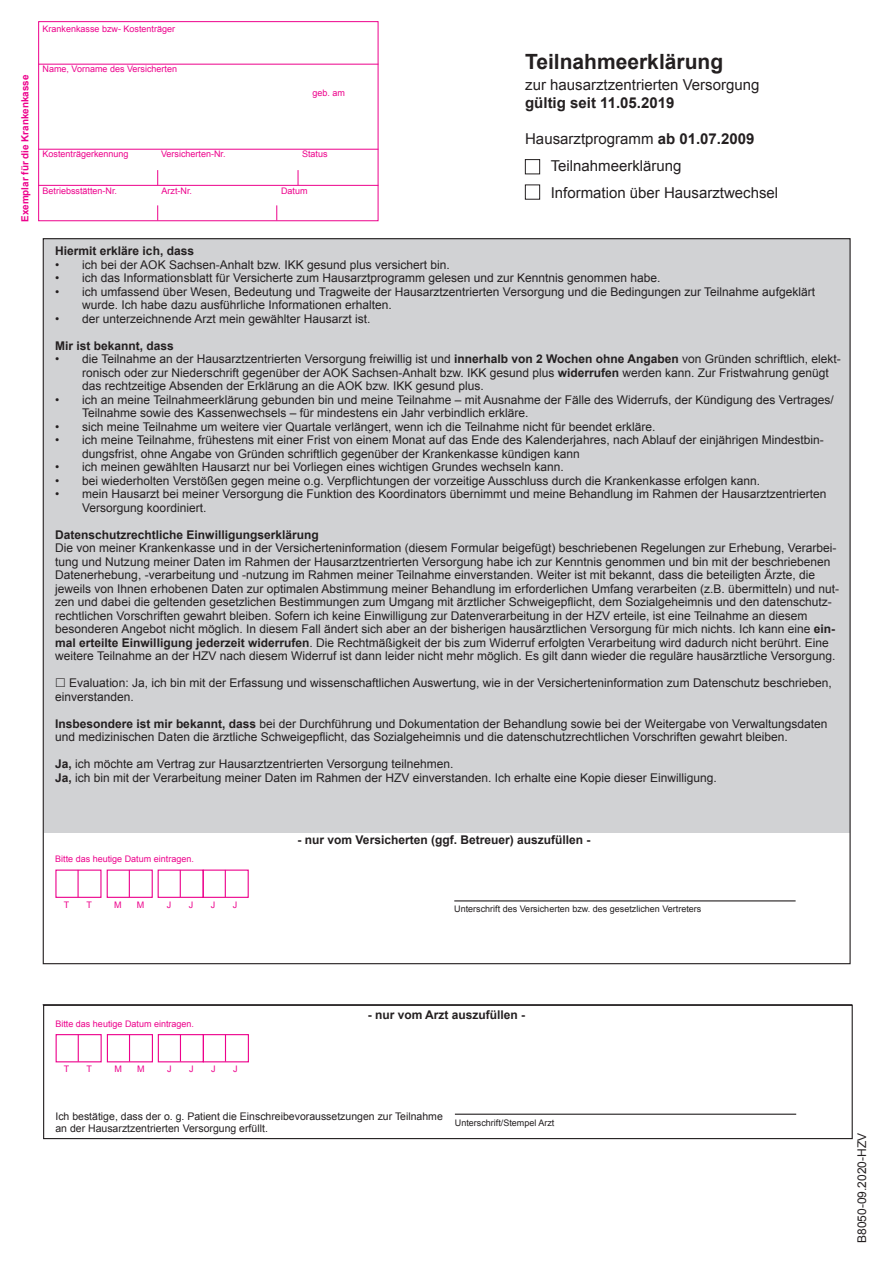
<style>
.page{position:relative;width:893px;height:1263px;background:#fff}
.page>*{position:absolute;margin:0;border:0;box-sizing:border-box;transform-origin:0 0}
.t1{font:700 21px "Arial";color:#231f20}
.t2{font:15px/27px "Arial";color:#231f20}
.t3{font:700 15px "Arial";color:#231f20}
.t4{font:12px/13.5px "Arial";color:#231f20}
.t5{font:700 12px "Arial";color:#231f20}
.t6{font:10.5px/12.6px "Arial";color:#231f20}
.t7{font:700 9.9px "Arial";color:#ed028c}
.t8{font:9px "Arial";color:#ed028c}
.t9{font:9px "Arial";color:#231f20}
.s1{font-weight:700}
</style>
<div class="page">
<div style="left:43px;top:1005px;width:810px;height:134px;border:1px solid #231f20"></div>
<div style="left:44px;top:238px;width:805px;height:594px;background:#d1d2d4"></div>
<div style="left:56px;top:1034px;width:46px;height:28px;border:1px solid #ed028c"></div>
<svg style="left:78px;top:1034px;width:1px;height:27px"></svg>
<div style="left:107px;top:1034px;width:46px;height:28px;border:1px solid #ed028c"></div>
<svg style="left:129px;top:1034px;width:1px;height:27px"></svg>
<div style="left:158px;top:1034px;width:46px;height:28px;border:1px solid #ed028c"></div>
<svg style="left:180px;top:1034px;width:1px;height:27px"></svg>
<div style="left:203px;top:1034px;width:46px;height:28px;border:1px solid #ed028c"></div>
<svg style="left:225px;top:1034px;width:1px;height:27px"></svg>
<div style="left:55px;top:869px;width:47px;height:29px;border:1px solid #ed028c"></div>
<svg style="left:78px;top:870px;width:1px;height:27px"></svg>
<div style="left:107px;top:869px;width:46px;height:29px;border:1px solid #ed028c"></div>
<svg style="left:129px;top:870px;width:1px;height:27px"></svg>
<div style="left:158px;top:869px;width:46px;height:29px;border:1px solid #ed028c"></div>
<svg style="left:180px;top:870px;width:1px;height:27px"></svg>
<div style="left:203px;top:869px;width:46px;height:29px;border:1px solid #ed028c"></div>
<svg style="left:225px;top:870px;width:1px;height:27px"></svg>
<hr style="left:454px;top:900px;width:342px;height:1px;background:#231f20">
<hr style="left:455px;top:1113px;width:341px;height:2px;background:#231f20">
<hr style="left:43px;top:1004px;width:809px;height:1px;background:#231f20">
<div style="left:525px;top:159px;width:15px;height:15px;border:1px solid #231f20"></div>
<div style="left:525px;top:185px;width:15px;height:15px;border:1px solid #231f20"></div>
<div style="left:38px;top:21px;width:340px;height:200px;border:1px solid #ed028c"></div>
<svg style="left:157px;top:170px;width:1px;height:15px"></svg>
<svg style="left:157px;top:205px;width:1px;height:15px"></svg>
<svg style="left:276px;top:205px;width:1px;height:15px"></svg>
<svg style="left:298px;top:170px;width:1px;height:15px"></svg>
<hr style="left:38px;top:64px;width:340px;height:1px;background:#ed028c">
<hr style="left:38px;top:149px;width:340px;height:1px;background:#ed028c">
<hr style="left:38px;top:185px;width:340px;height:1px;background:#ed028c">
<p class="t7" style="left:18px;top:222px;width:148px;rotate:-90deg">Exemplar für die Krankenkasse</p>
<p class="t8" style="left:43px;top:23px;width:134px">Krankenkasse bzw- Kostenträger</p>
<p class="t8" style="left:43px;top:63px;width:136px">Name, Vorname des Versicherten</p>
<p class="t8" style="left:313px;top:87px;width:34px">geb. am</p>
<p class="t8" style="left:43px;top:148px;width:88px">Kostenträgerkennung</p>
<p class="t8" style="left:161px;top:148px;width:66px">Versicherten-Nr.</p>
<p class="t8" style="left:302px;top:148px;width:27px">Status</p>
<p class="t8" style="left:43px;top:185px;width:76px">Betriebsstätten-Nr.</p>
<p class="t8" style="left:162px;top:185px;width:32px">Arzt-Nr.</p>
<p class="t8" style="left:281px;top:185px;width:28px">Datum</p>
<h1 class="t1" style="left:525px;top:47px;width:200px">Teilnahmeerklärung</h1>
<p class="t2" style="left:525px;top:71px;width:236px">zur hausarztzentrierten Versorgung</p>
<p class="t3" style="left:525px;top:93px;width:151px">gültig seit 11.05.2019</p>
<p class="t2" style="left:551px;top:125px;width:229px;text-indent:-26px">Hausarztprogramm <span class="s1">ab 01.07.2009<br></span>Teilnahmeerklärung<br>Information über Hausarztwechsel</p>
<p class="t5" style="left:55px;top:243px;width:140px">Hiermit erkläre ich, dass</p>
<p class="t4" style="left:55px;top:258px;width:396px">• ich bei der AOK Sachsen-Anhalt bzw. IKK gesund plus versichert bin.</p>
<p class="t4" style="left:55px;top:272px;width:607px">• ich das Informationsblatt für Versicherte zum Hausarztprogramm gelesen und zur Kenntnis genommen habe.</p>
<p class="t4" style="left:82px;top:285px;width:734px;text-indent:-27px">• ich umfassend über Wesen, Bedeutung und Tragweite der Hausarztzentrierten Versorgung und die Bedingungen zur Teilnahme aufgeklärt wurde. Ich habe dazu ausführliche Informationen erhalten.</p>
<p class="t4" style="left:55px;top:312px;width:317px">• der unterzeichnende Arzt mein gewählter Hausarzt ist.</p>
<p class="t5" style="left:55px;top:338px;width:120px">Mir ist bekannt, dass</p>
<p class="t4" style="left:82px;top:353px;width:760px;text-indent:-27px">• die Teilnahme an der Hausarztzentrierten Versorgung freiwillig ist und <span class="s1">innerhalb von 2 Wochen ohne Angaben</span> von Gründen schriftlich, elekt&shy;ronisch oder zur Niederschrift gegenüber der AOK Sachsen-Anhalt bzw. IKK gesund plus <span class="s1">widerrufen</span> werden kann. Zur Fristwahrung genügt das rechtzeitige Absenden der Erklärung an die AOK bzw. IKK gesund plus.</p>
<p class="t4" style="left:82px;top:393px;width:753px;text-indent:-27px">• ich an meine Teilnahmeerklärung gebunden bin und meine Teilnahme – mit Ausnahme der Fälle des Widerrufs, der Kündigung des Vertrages/<br>Teilnahme sowie des Kassenwechsels – für mindestens ein Jahr verbindlich erkläre.</p>
<p class="t4" style="left:55px;top:420px;width:602px">• sich meine Teilnahme um weitere vier Quartale verlängert, wenn ich die Teilnahme nicht für beendet erkläre.</p>
<p class="t4" style="left:82px;top:434px;width:743px;text-indent:-27px">• ich meine Teilnahme, frühestens mit einer Frist von einem Monat auf das Ende des Kalenderjahres, nach Ablauf der einjährigen Mindestbin&shy;dungsfrist, ohne Angabe von Gründen schriftlich gegenüber der Krankenkasse kündigen kann</p>
<p class="t4" style="left:55px;top:461px;width:510px">• ich meinen gewählten Hausarzt nur bei Vorliegen eines wichtigen Grundes wechseln kann.</p>
<p class="t4" style="left:55px;top:474px;width:706px">• bei wiederholten Verstößen gegen meine o.g. Verpflichtungen der vorzeitige Ausschluss durch die Krankenkasse erfolgen kann.</p>
<p class="t4" style="left:82px;top:488px;width:746px;text-indent:-27px">• mein Hausarzt bei meiner Versorgung die Funktion des Koordinators übernimmt und meine Behandlung im Rahmen der Hausarztzentrierten<br>Versorgung koordiniert.</p>
<p class="t5" style="left:55px;top:527px;width:265px">Datenschutzrechtliche Einwilligungserklärung</p>
<p class="t4" style="left:55px;top:542px;width:785px">Die von meiner Krankenkasse und in der Versicherteninformation (diesem Formular beigefügt) beschriebenen Regelungen zur Erhebung, Verarbei&shy;tung und Nutzung meiner Daten im Rahmen der Hausarztzentrierten Versorgung habe ich zur Kenntnis genommen und bin mit der beschriebenen Datenerhebung, -verarbeitung und -nutzung im Rahmen meiner Teilnahme einverstanden. Weiter ist mit bekannt, dass die beteiligten Ärzte, die jeweils von Ihnen erhobenen Daten zur optimalen Abstimmung meiner Behandlung im erforderlichen Umfang verarbeiten (z.B. übermitteln) und nut&shy;zen und dabei die geltenden gesetzlichen Bestimmungen zum Umgang mit ärztlicher Schweigepflicht, dem Sozialgeheimnis und den datenschutz&shy;rechtlichen Vorschriften gewahrt bleiben. Sofern ich keine Einwilligung zur Datenverarbeitung in der HZV erteile, ist eine Teilnahme an diesem besonderen Angebot nicht möglich. In diesem Fall ändert sich aber an der bisherigen hausärztlichen Versorgung für mich nichts. Ich kann eine <span class="s1">ein&shy;mal erteilte Einwilligung jederzeit widerrufen</span>. Die Rechtmäßigkeit der bis zum Widerruf erfolgten Verarbeitung wird dadurch nicht berührt. Eine weitere Teilnahme an der HZV nach diesem Widerruf ist dann leider nicht mehr möglich. Es gilt dann wieder die reguläre hausärztliche Versorgung.</p>
<p class="t4" style="left:55px;top:677px;width:778px;text-indent:14px">Evaluation: Ja, ich bin mit der Erfassung und wissenschaftlichen Auswertung, wie in der Versicherteninformation zum Datenschutz beschrieben, einverstanden.</p>
<p class="t4" style="left:55px;top:717px;width:774px"><span class="s1">Insbesondere ist mir bekannt, dass</span> bei der Durchführung und Dokumentation der Behandlung sowie bei der Weitergabe von Verwaltungsdaten und medizinischen Daten die ärztliche Schweigepflicht, das Sozialgeheimnis und die datenschutzrechtlichen Vorschriften gewahrt bleiben.</p>
<p class="t4" style="left:55px;top:758px;width:663px"><span class="s1">Ja,</span> ich möchte am Vertrag zur Hausarztzentrierten Versorgung teilnehmen.<br><span class="s1">Ja,</span> ich bin mit der Verarbeitung meiner Daten im Rahmen der HZV einverstanden. Ich erhalte eine Kopie dieser Einwilligung.</p>
<p class="t8" style="left:55px;top:853px;width:140px">Bitte das heutige Datum eintragen.</p>
<p class="t8" style="left:64px;top:899px;width:7px">T</p>
<p class="t8" style="left:86px;top:899px;width:7px">T</p>
<p class="t8" style="left:114px;top:899px;width:9px">M</p>
<p class="t8" style="left:137px;top:899px;width:9px">M</p>
<p class="t8" style="left:167px;top:899px;width:6px">J</p>
<p class="t8" style="left:189px;top:899px;width:6px">J</p>
<p class="t8" style="left:211px;top:899px;width:6px">J</p>
<p class="t8" style="left:233px;top:899px;width:6px">J</p>
<p class="t5" style="left:298px;top:832px;width:294px">- nur vom Versicherten (ggf. Betreuer) auszufüllen -</p>
<p class="t9" style="left:454px;top:903px;width:249px">Unterschrift des Versicherten bzw. des gesetzlichen Vertreters</p>
<p class="t8" style="left:55px;top:1017px;width:140px">Bitte das heutige Datum eintragen.</p>
<p class="t8" style="left:64px;top:1063px;width:7px">T</p>
<p class="t8" style="left:87px;top:1063px;width:7px">T</p>
<p class="t8" style="left:114px;top:1063px;width:9px">M</p>
<p class="t8" style="left:137px;top:1063px;width:9px">M</p>
<p class="t8" style="left:167px;top:1063px;width:6px">J</p>
<p class="t8" style="left:189px;top:1063px;width:6px">J</p>
<p class="t8" style="left:211px;top:1063px;width:6px">J</p>
<p class="t8" style="left:233px;top:1063px;width:6px">J</p>
<p class="t5" style="left:368px;top:1007px;width:159px">- nur vom Arzt auszufüllen -</p>
<p class="t6" style="left:55px;top:1110px;width:389px">Ich bestätige, dass der o. g. Patient die Einschreibevoraussetzungen zur Teilnahme an der Hausarztzentrierten Versorgung erfüllt.</p>
<p class="t9" style="left:455px;top:1116px;width:101px">Unterschrift/Stempel Arzt</p>
<p class="t4" style="left:855px;top:1243px;width:112px;rotate:-90deg">B8050-09.2020-HZV</p>
</div>
